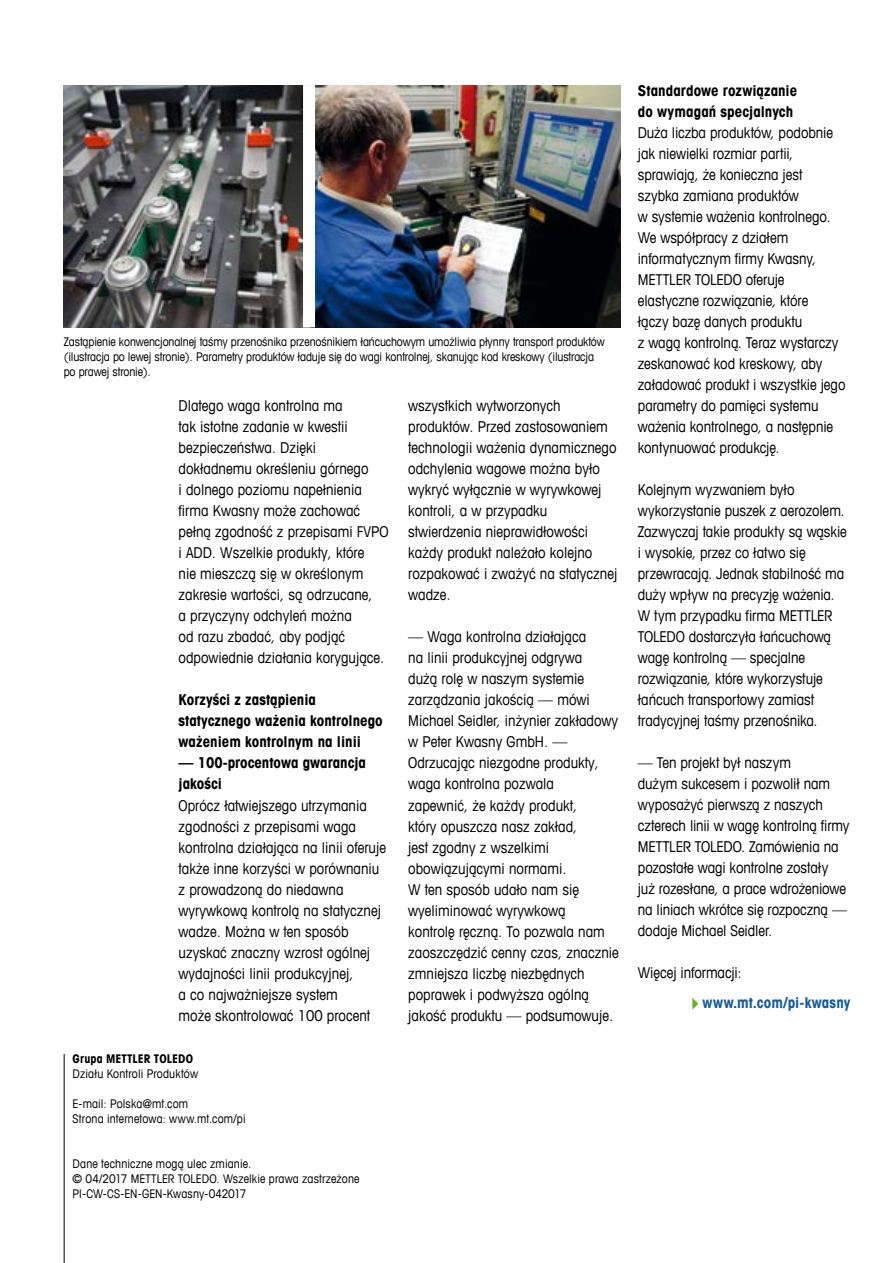
<style>
.page{position:relative;width:893px;height:1263px;background:#fff}
.page>*{position:absolute;margin:0;border:0;box-sizing:border-box;transform-origin:0 0}
.t1{font:condensed 15px/21px "Avant Garde Com";color:#000}
.t2{font:700 condensed 15px/21px "Avant Garde Com";color:#000}
.t3{font:700 condensed 15px "Avant Garde Com";letter-spacing:.005em;color:#165b9a}
.t4{font:condensed 12px/15px "Avant Garde Com";letter-spacing:-.01em;color:#000}
.t5{font:condensed 12px/15px "Avant Garde Com";letter-spacing:.01em;color:#000}
.t6{font:condensed 12px/15px "Avant Garde Com";letter-spacing:.015em;color:#000}
.t7{font:700 condensed 12px "Avant Garde Com";letter-spacing:.005em;color:#000}
</style>
<div class="page">
<hr style="left:64px;top:1054px;width:1px;height:209px;background:#000">
<svg style="left:692px;top:998px;width:6px;height:12px"></svg>
<img style="left:64px;top:85px;width:557px;height:242px">
<div style="left:303px;top:85px;width:12px;height:242px;background:#fff"></div>
<p class="t4" style="left:64px;top:334px;width:543px">Zastąpienie konwencjonalnej taśmy przenośnika przenośnikiem łańcuchowym umożliwia płynny transport produktów (ilustracja po lewej stronie). Parametry produktów ładuje się do wagi kontrolnej, skanując kod kreskowy (ilustracja po prawej stronie).</p>
<p class="t1" style="left:408px;top:395px;width:211px">wszystkich wytworzonych produktów. Przed zastosowaniem technologii ważenia dynamicznego odchylenia wagowe można było wykryć wyłącznie w wyrywkowej kontroli, a w przypadku stwierdzenia nieprawidłowości każdy produkt należało kolejno rozpakować i zważyć na statycznej wadze.</p>
<p class="t1" style="left:408px;top:626px;width:212px">— Waga kontrolna działająca<br>na linii produkcyjnej odgrywa<br>dużą rolę w naszym systemie zarządzania jakością — mówi<br>Michael Seidler, inżynier zakładowy w Peter Kwasny GmbH. —<br>Odrzucając niezgodne produkty, waga kontrolna pozwala<br>zapewnić, że każdy produkt,<br>który opuszcza nasz zakład,<br>jest zgodny z wszelkimi obowiązującymi normami.<br>W ten sposób udało nam się wyeliminować wyrywkową<br>kontrolę ręczną. To pozwala nam zaoszczędzić cenny czas, znacznie zmniejsza liczbę niezbędnych poprawek i podwyższa ogólną jakość produktu — podsumowuje.</p>
<p class="t1" style="left:179px;top:395px;width:211px">Dlatego waga kontrolna ma<br>tak istotne zadanie w kwestii bezpieczeństwa. Dzięki dokładnemu określeniu górnego<br>i dolnego poziomu napełnienia firma Kwasny może zachować pełną zgodność z przepisami FVPO i ADD. Wszelkie produkty, które<br>nie mieszczą się w określonym zakresie wartości, są odrzucane,<br>a przyczyny odchyleń można<br>od razu zbadać, aby podjąć odpowiednie działania korygujące.</p>
<p class="t2" style="left:179px;top:689px;width:206px">Korzyści z zastąpienia statycznego ważenia kontrolnego ważeniem kontrolnym na linii</p>
<p class="t2" style="left:179px;top:752px;width:189px">— 100-procentowa gwarancja jakości</p>
<p class="t1" style="left:179px;top:794px;width:209px">Oprócz łatwiejszego utrzymania zgodności z przepisami waga kontrolna działająca na linii oferuje także inne korzyści w porównaniu z prowadzoną do niedawna wyrywkową kontrolą na statycznej wadze. Można w ten sposób uzyskać znaczny wzrost ogólnej wydajności linii produkcyjnej,<br>a co najważniejsze system<br>może skontrolować 100 procent</p>
<p class="t7" style="left:73px;top:1050px;width:122px">Grupa METTLER TOLEDO</p>
<p class="t5" style="left:73px;top:1065px;width:127px">Działu Kontroli Produktów</p>
<p class="t6" style="left:73px;top:1095px;width:175px">E-mail: Polska@mt.com<br>Strona internetowa: www.mt.com/pi</p>
<p class="t5" style="left:73px;top:1155px;width:288px">Dane techniczne mogą ulec zmianie.<br>© 04/2017 METTLER TOLEDO. Wszelkie prawa zastrzeżone<br>PI-CW-CS-EN-GEN-Kwasny-042017</p>
<p class="t2" style="left:638px;top:80px;width:161px">Standardowe rozwiązanie do wymagań specjalnych</p>
<p class="t1" style="left:638px;top:122px;width:209px">Duża liczba produktów, podobnie jak niewielki rozmiar partii, sprawiają, że konieczna jest szybka zamiana produktów<br>w systemie ważenia kontrolnego.<br>We współpracy z działem informatycznym firmy Kwasny,<br>METTLER TOLEDO oferuje elastyczne rozwiązanie, które<br>łączy bazę danych produktu<br>z wagą kontrolną. Teraz wystarczy zeskanować kod kreskowy, aby załadować produkt i wszystkie jego parametry do pamięci systemu ważenia kontrolnego, a następnie kontynuować produkcję.</p>
<p class="t1" style="left:638px;top:479px;width:211px">Kolejnym wyzwaniem było wykorzystanie puszek z aerozolem.<br>Zazwyczaj takie produkty są wąskie i wysokie, przez co łatwo się przewracają. Jednak stabilność ma duży wpływ na precyzję ważenia.<br>W tym przypadku firma METTLER<br>TOLEDO dostarczyła łańcuchową wagę kontrolną — specjalne rozwiązanie, które wykorzystuje łańcuch transportowy zamiast tradycyjnej taśmy przenośnika.</p>
<p class="t1" style="left:638px;top:752px;width:213px">— Ten projekt był naszym<br>dużym sukcesem i pozwolił nam wyposażyć pierwszą z naszych czterech linii w wagę kontrolną firmy<br>METTLER TOLEDO. Zamówienia na pozostałe wagi kontrolne zostały<br>już rozesłane, a prace wdrożeniowe na liniach wkrótce się rozpoczną — dodaje Michael Seidler.</p>
<p class="t1" style="left:638px;top:962px;width:105px">Więcej informacji:</p>
<p class="t3" style="left:703px;top:993px;width:149px">www.mt.com/pi-kwasny</p>
</div>
